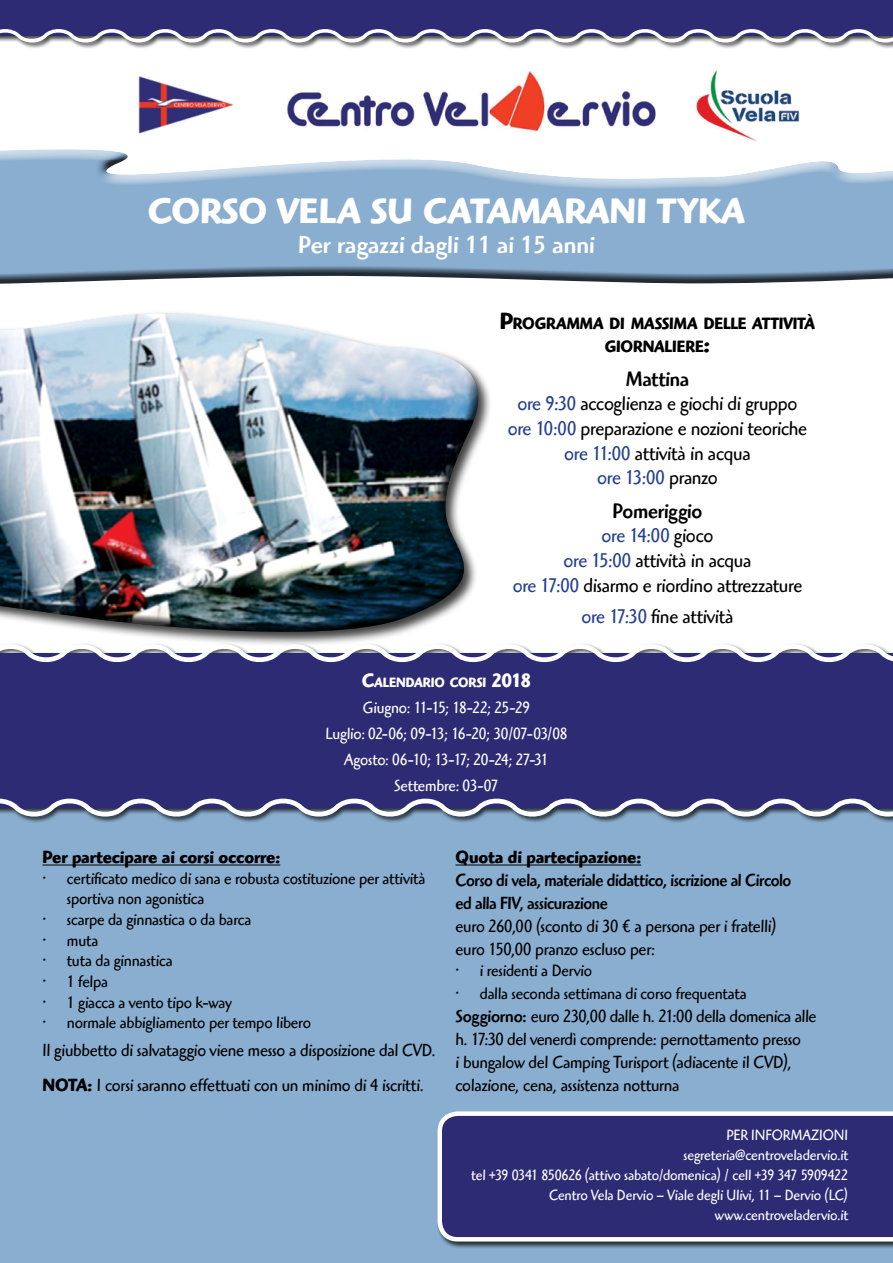
<style>
.page{position:relative;width:893px;height:1263px;background:#fff}
.page>*{position:absolute;margin:0;border:0;box-sizing:border-box;transform-origin:0 0}
.t1{font:700 36.45px "Highlander Std";color:#fff;scale:.95 1}
.t2{font:500 25.5px "Highlander Std";color:#fff;scale:.95 1}
.t3{font:500 21.9px "Highlander Std";letter-spacing:-.01em;color:#000;scale:.9 1}
.t4{font:20.55px/24.8px "Highlander Std";letter-spacing:-.01em;color:#000;text-align:center;scale:.9 1}
.t5{font:18.3px/22.8px "Highlander Std";letter-spacing:-.01em;color:#000;scale:.9 1}
.t6{font:500 18.3px/22.8px "Highlander Std";letter-spacing:-.025em;color:#000;scale:.87 1}
.t7{font:700 18.3px "Highlander Std";letter-spacing:-.005em;color:#000;scale:.9 1}
.t8{font:17.25px/20.7px "Highlander Std";letter-spacing:-.01em;color:#000;scale:.9 1}
.t9{font:16.95px/26px "Highlander Std";letter-spacing:-.01em;color:#fff;text-align:center;scale:.9 1}
.t10{font:700 16.95px/23.4px "Highlander Std";letter-spacing:-.005em;color:#000;text-align:center;scale:.9 1}
.t11{font:15.45px/20.1px "Highlander Std";letter-spacing:-.005em;color:#fff;text-align:right;scale:.9 1}
.t12{font:700 13.95px "Highlander Std";letter-spacing:-.005em;color:#fff;scale:.9 1}
.s1{font-size:24.3px}
.s2{color:#25408f}
.s3{font-size:19.95px}
.s4{font-weight:700}
.s5{font-weight:500}
</style>
<div class="page">
<div style="left:0;top:147px;width:893px;height:174px;background:#000;opacity:.75"></div>
<div style="left:0;top:0;width:893px;height:49px;background:#000;opacity:.75"></div>
<svg style="left:0;top:0;width:893px;height:47px;background:#59578c"></svg>
<div style="left:0;top:311px;width:493px;height:336px;background:#000;opacity:.75"></div>
<div style="left:0;top:302px;width:481px;height:303px;background:#fff;opacity:.75"></div>
<div style="left:0;top:370px;width:489px;height:262px;background:#000;opacity:.75"></div>
<img style="left:696px;top:70px;width:104px;height:72px">
<img style="left:287px;top:72px;width:369px;height:59px">
<img style="left:138px;top:76px;width:96px;height:58px">
<div style="left:0;top:658px;width:893px;height:605px;background:#8aaecf"></div>
<div style="left:437px;top:1110px;width:456px;height:138px;background:#000;opacity:.75"></div>
<svg style="left:437px;top:1111px;width:456px;height:130px;background:#3d3b7e"></svg>
<svg style="left:0;top:638px;width:893px;height:184px;background:#494986"></svg>
<hr style="left:43px;top:864px;width:237px;height:1px;background:#000">
<hr style="left:455px;top:864px;width:186px;height:1px;background:#000">
<h1 class="t1" style="left:148px;top:189px;width:630px">CORSO VELA SU CATAMARANI TYKA</h1>
<h2 class="t2" style="left:298px;top:230px;width:313px">Per ragazzi dagli 11 ai 15 anni</h2>
<p class="t10" style="left:500px;top:312px;width:352px"><span class="s1">P</span>ROGRAMMA DI MASSIMA DELLE ATTIVITÀ<br>GIORNALIERE<span class="s1">:</span></p>
<p class="t3" style="left:626px;top:366px;width:72px">Mattina</p>
<p class="t4" style="left:508px;top:391px;width:334px"><span class="s2">ore 9:30</span> accoglienza e giochi di gruppo <span class="s2">ore 10:00</span> preparazione e nozioni teoriche <span class="s2">ore 11:00</span> attività in acqua<br><span class="s2">ore 13:00</span> pranzo</p>
<p class="t3" style="left:612px;top:498px;width:101px">Pomeriggio</p>
<p class="t4" style="left:513px;top:523px;width:323px"><span class="s2">ore 14:00</span> gioco<br><span class="s2">ore 15:00</span> attività in acqua<br><span class="s2">ore 17:00</span> disarmo e riordino attrezzature</p>
<p class="t4" style="left:581px;top:604px;width:170px"><span class="s2">ore 17:30</span> fine attività</p>
<p class="t12" style="left:362px;top:674px;width:189px"><span class="s3">C</span>ALENDARIO CORSI <span class="s3">2018</span></p>
<p class="t9" style="left:325px;top:694px;width:271px">Giugno: 11-15; 18-22; 25-29<br>Luglio: 02-06; 09-13; 16-20; 30/07-03/08<br>Agosto: 06-10; 13-17; 20-24; 27-31<br>Settembre: 03-07</p>
<p class="t7" style="left:43px;top:846px;width:266px">Per partecipare ai corsi occorre:</p>
<p class="t8" style="left:67px;top:868px;width:400px;text-indent:-24px">• certificato medico di sana e robusta costituzione per attività sportiva non agonistica</p>
<p class="t8" style="left:43px;top:909px;width:233px">• scarpe da ginnastica o da barca</p>
<p class="t8" style="left:43px;top:930px;width:64px">• muta</p>
<p class="t8" style="left:43px;top:951px;width:146px">• tuta da ginnastica</p>
<p class="t8" style="left:43px;top:971px;width:74px">• 1 felpa</p>
<p class="t8" style="left:43px;top:992px;width:212px">• 1 giacca a vento tipo k-way</p>
<p class="t8" style="left:43px;top:1012px;width:300px">• normale abbigliamento per tempo libero</p>
<p class="t5" style="left:43px;top:1033px;width:438px;line-height:34.2px">Il giubbetto di salvataggio viene messo a disposizione dal CVD.<br><span class="s4">NOTA:</span> I corsi saranno effettuati con un minimo di 4 iscritti.</p>
<p class="t7" style="left:455px;top:846px;width:208px">Quota di partecipazione:</p>
<p class="t6" style="left:455px;top:869px;width:388px">Corso di vela, materiale didattico, iscrizione al Circolo ed alla FIV, assicurazione</p>
<p class="t5" style="left:455px;top:914px;width:358px">euro 260,00 (sconto di 30 € a persona per i fratelli) euro 150,00 pranzo escluso per:</p>
<p class="t8" style="left:455px;top:960px;width:153px">• i residenti a Dervio</p>
<p class="t8" style="left:455px;top:983px;width:325px">• dalla seconda settimana di corso frequentata</p>
<p class="t5" style="left:455px;top:1005px;width:402px"><span class="s5">Soggiorno:</span> euro 230,00 dalle h. 21:00 della domenica alle h. 17:30 del venerdì comprende: pernottamento presso<br>i bungalow del Camping Turisport (adiacente il CVD), colazione, cena, assistenza notturna</p>
<p class="t11" style="left:471px;top:1125px;width:420px">PER INFORMAZIONI<br>segreteria@centroveladervio.it<br>tel +39 0341 850626 (attivo sabato/domenica) / cell +39 347 5909422<br>Centro Vela Dervio – Viale degli Ulivi, 11 – Dervio (LC) www.centroveladervio.it</p>
</div>
